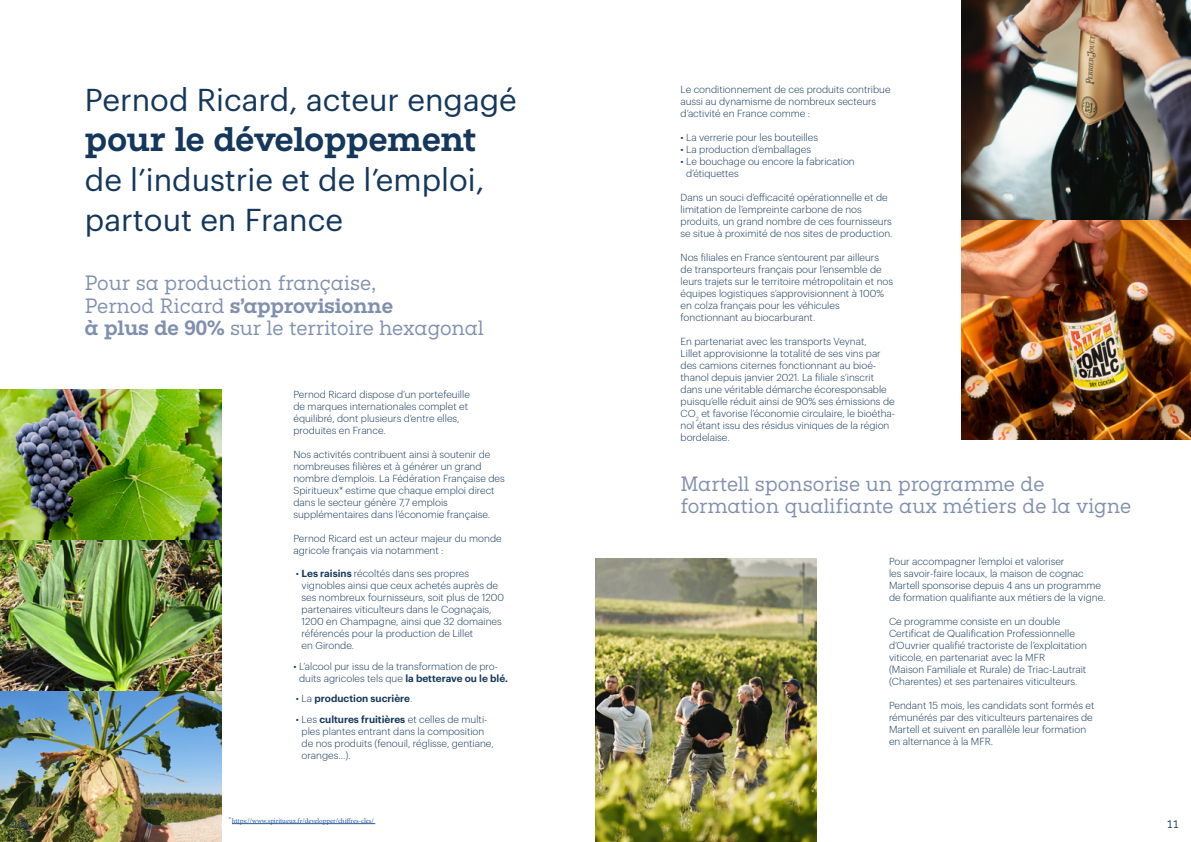
<style>
.page{position:relative;width:1191px;height:842px;background:#fff}
.page>*{position:absolute;margin:0;border:0;box-sizing:border-box;transform-origin:0 0}
.t1{font:31px/40px "Graphik";color:#14375b}
.t2{font:700 31px "Pernod Ricard";color:#14375b}
.t3{font:18.8px/22.6px "Pernod Ricard";color:#7f8fae}
.t4{font:300 10px/12px "Graphik";color:#14375b}
.t5{font:600 10px "Graphik";color:#14375b}
.t6{font:10px "Pernod Ricard";color:#14375b}
.t7{font:7px "Minion Pro";color:#275b9b}
.t8{font:6px "Minion Pro";color:#14375b}
.s1{font-weight:700}
.s2{font-weight:600}
.s3{font-weight:300}
</style>
<div class="page">
<img style="left:961px;top:0;width:230px;height:440px">
<img style="left:595px;top:559px;width:221px;height:283px">
<img style="left:0;top:390px;width:221px;height:452px">
<hr style="left:232px;top:823px;width:143px;height:1px;background:#275b9b">
<h1 class="t1" style="left:85px;top:77px;width:433px">Pernod Ricard, acteur engagé</h1>
<h1 class="t2" style="left:85px;top:118px;width:393px">pour le développement</h1>
<h1 class="t1" style="left:85px;top:157px;width:401px">de l’industrie et de l’emploi, partout en France</h1>
<h2 class="t3" style="left:85px;top:272px;width:400px">Pour sa production française,<br>Pernod Ricard <span class="s1">s’approvisionne<br>à plus de 90%</span> sur le territoire hexagonal</h2>
<p class="t4" style="left:293px;top:388px;width:178px">Pernod Ricard dispose d’un portefeuille de marques internationales complet et équilibré, dont plusieurs d’entre elles, produites en France.</p>
<p class="t4" style="left:293px;top:448px;width:213px">Nos activités contribuent ainsi à soutenir de nombreuses filières et à générer un grand nombre d’emplois. La Fédération Française des Spiritueux* estime que chaque emploi direct dans le secteur génère 7,7 emplois supplémentaires dans l’économie française.</p>
<p class="t4" style="left:293px;top:532px;width:210px">Pernod Ricard est un acteur majeur du monde agricole français via notamment :</p>
<p class="t4" style="left:301px;top:567px;width:204px;text-indent:-6px">• <span class="s2">Les raisins</span> récoltés dans ses propres vignobles ainsi que ceux achetés auprès de ses nombreux fournisseurs, soit plus de 1200 partenaires viticulteurs dans le Cognaçais, 1200 en Champagne, ainsi que 32 domaines référencés pour la production de Lillet<br>en Gironde.</p>
<p class="t4" style="left:299px;top:659px;width:210px;text-indent:-6px">• L’alcool pur issu de la transformation de pro&shy;duits agricoles tels que <span class="s2">la betterave ou le blé.</span></p>
<p class="t5" style="left:296px;top:691px;width:118px"><span class="s3">• La</span> production sucrière<span class="s3">.</span></p>
<p class="t4" style="left:301px;top:712px;width:194px;text-indent:-6px">• Les <span class="s2">cultures fruitières</span> et celles de multi&shy;ples plantes entrant dans la composition de nos produits (fenouil, réglisse, gentiane, oranges…).</p>
<p class="t4" style="left:680px;top:83px;width:211px">Le conditionnement de ces produits contribue aussi au dynamisme de nombreux secteurs d’activité en France comme :</p>
<p class="t4" style="left:680px;top:131px;width:139px">• La verrerie pour les bouteilles</p>
<p class="t4" style="left:680px;top:143px;width:132px">• La production d’emballages</p>
<p class="t4" style="left:686px;top:155px;width:170px;text-indent:-6px">• Le bouchage ou encore la fabrication d’étiquettes</p>
<p class="t4" style="left:680px;top:191px;width:213px">Dans un souci d’efficacité opérationnelle et de limitation de l’empreinte carbone de nos produits, un grand nombre de ces fournisseurs se situe à proximité de nos sites de production.</p>
<p class="t4" style="left:680px;top:251px;width:214px">Nos filiales en France s’entourent par ailleurs de transporteurs français pour l’ensemble de leurs trajets sur le territoire métropolitain et nos équipes logistiques s’approvisionnent à 100% en colza français pour les véhicules fonctionnant au biocarburant.</p>
<p class="t4" style="left:680px;top:335px;width:216px">En partenariat avec les transports Veynat,<br>Lillet approvisionne la totalité de ses vins par des camions citernes fonctionnant au bioé&shy;thanol depuis janvier 2021. La filiale s’inscrit dans une véritable démarche écoresponsable puisqu’elle réduit ainsi de 90% ses émissions de CO<sub>2</sub> et favorise l’économie circulaire, le bioétha&shy;nol étant issu des résidus viniques de la région bordelaise.</p>
<h2 class="t3" style="left:680px;top:473px;width:452px">Martell sponsorise un programme de formation qualifiante aux métiers de la vigne</h2>
<p class="t4" style="left:889px;top:554px;width:218px">Pour accompagner l’emploi et valoriser<br>les savoir-faire locaux, la maison de cognac Martell sponsorise depuis 4 ans un programme de formation qualifiante aux métiers de la vigne.</p>
<p class="t4" style="left:889px;top:614px;width:199px">Ce programme consiste en un double Certificat de Qualification Professionnelle d’Ouvrier qualifié tractoriste de l’exploitation viticole, en partenariat avec la MFR<br>(Maison Familiale et Rurale) de Triac-Lautrait (Charentes) et ses partenaires viticulteurs.</p>
<p class="t4" style="left:889px;top:698px;width:207px">Pendant 15 mois, les candidats sont formés et rémunérés par des viticulteurs partenaires de Martell et suivent en parallèle leur formation en alternance à la MFR.</p>
<p class="t8" style="left:229px;top:815px;width:4px">*</p>
<p class="t7" style="left:232px;top:816px;width:143px">https://www.spiritueux.fr/developper/chiffres-cles/</p>
<p class="t6" style="left:12px;top:818px;width:13px">10</p>
<p class="t6" style="left:1167px;top:818px;width:13px">11</p>
</div>
